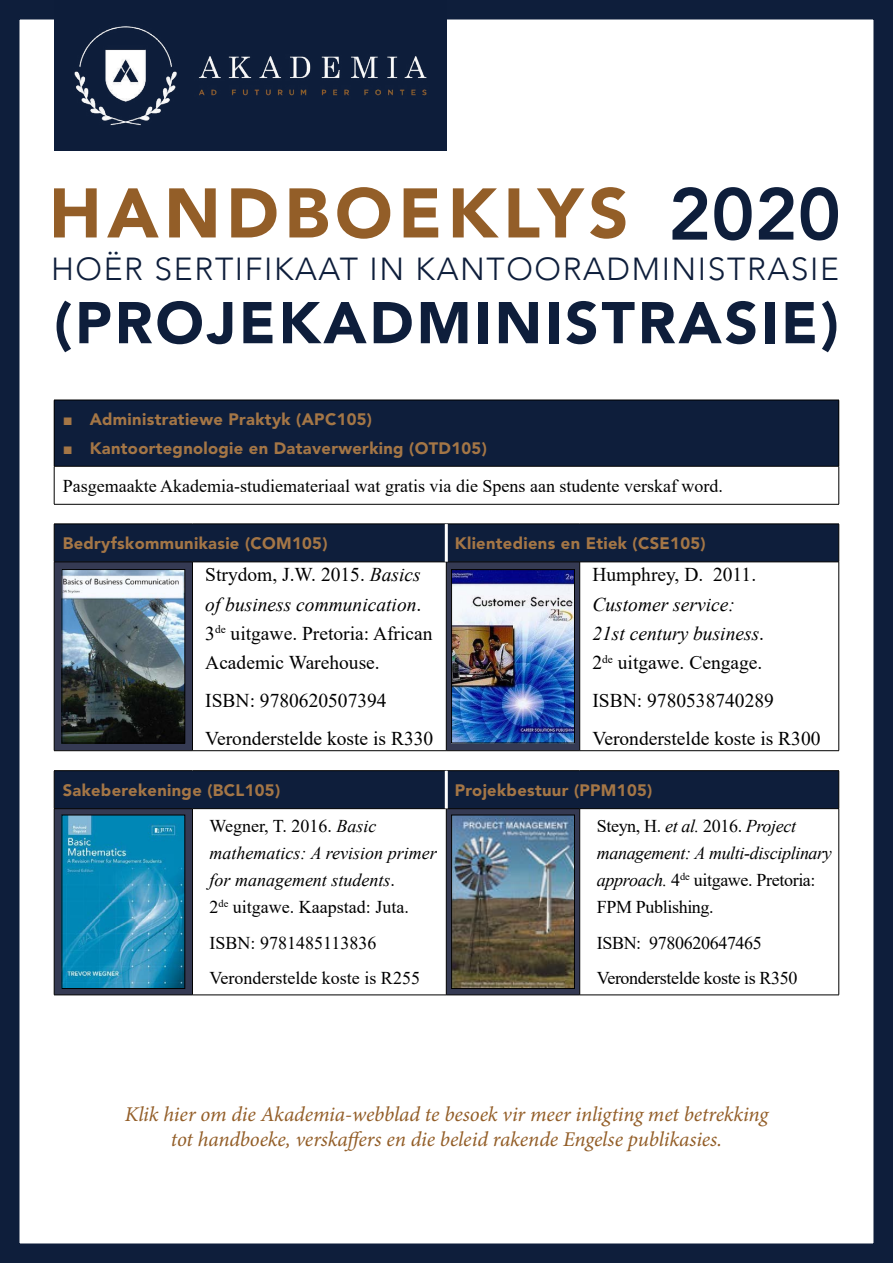
<style>
.page{position:relative;width:893px;height:1263px;background:#fff}
.page>*{position:absolute;margin:0;border:0;box-sizing:border-box;transform-origin:0 0}
.t1{font:900 58.2px "Avenir";letter-spacing:.05em;color:#0e1e3b}
.t2{font:300 31.8px "Avenir";letter-spacing:.05em;color:#0e1e3b}
.t3{font:italic 21px/25.2px "Minion Pro";letter-spacing:-.005em;color:#935e28;text-align:center}
.t4{font:19.5px/29.2px "Times New Roman";color:#000}
.t5{font:italic 19.5px/29.2px "Times New Roman";color:#000}
.t6{font:18px "Times New Roman";color:#000}
.t7{font:italic 18px/27px "Times New Roman";letter-spacing:-.02em;color:#000}
.t8{font:italic 18px/27px "Times New Roman";color:#000}
.t9{font:18px/35.5px "Times New Roman";letter-spacing:-.02em;color:#000}
.Boektitel{font:900 16.5px "Avenir LT Std";letter-spacing:.02em;color:#a47646}
.s1{font-family:"Times New Roman";font-weight:400}
.s2{font-style:italic}
.s3{font-style:normal}
</style>
<div class="page">
<div style="left:0;top:0;width:893px;height:1263px;border:20px solid #0e1e3b"></div>
<svg style="left:0;top:0;width:1px;height:1263px"></svg>
<div style="left:54px;top:400px;width:785px;height:66px;background:#0e1e3b"></div>
<hr style="left:54px;top:400px;width:1px;height:66px;background:#000">
<hr style="left:838px;top:400px;width:1px;height:66px;background:#000">
<hr style="left:54px;top:466px;width:785px;height:1px;background:#000">
<hr style="left:54px;top:466px;width:1px;height:38px;background:#000">
<hr style="left:838px;top:466px;width:1px;height:38px;background:#000">
<hr style="left:54px;top:400px;width:785px;height:1px;background:#000">
<hr style="left:54px;top:504px;width:785px;height:1px;background:#000">
<img style="left:54px;top:0;width:392px;height:150px">
<svg style="left:54px;top:187px;width:784px;height:53px"></svg>
<svg style="left:55px;top:525px;width:783px;height:283px"></svg>
<svg style="left:55px;top:563px;width:525px;height:432px"></svg>
<svg style="left:54px;top:751px;width:785px;height:19px"></svg>
<hr style="left:54px;top:524px;width:1px;height:38px;background:#000">
<hr style="left:54px;top:562px;width:138px;height:1px;background:#000">
<hr style="left:54px;top:562px;width:1px;height:188px;background:#000">
<hr style="left:192px;top:562px;width:254px;height:1px;background:#000">
<hr style="left:192px;top:562px;width:1px;height:188px;background:#000">
<hr style="left:446px;top:562px;width:134px;height:1px;background:#000">
<hr style="left:446px;top:562px;width:1px;height:188px;background:#000">
<hr style="left:580px;top:562px;width:259px;height:1px;background:#000">
<hr style="left:579px;top:562px;width:1px;height:188px;background:#000">
<hr style="left:838px;top:562px;width:1px;height:188px;background:#000">
<hr style="left:54px;top:771px;width:1px;height:37px;background:#000">
<hr style="left:54px;top:808px;width:138px;height:1px;background:#000">
<hr style="left:54px;top:809px;width:1px;height:186px;background:#000">
<hr style="left:192px;top:808px;width:254px;height:1px;background:#000">
<hr style="left:192px;top:809px;width:1px;height:186px;background:#000">
<hr style="left:446px;top:808px;width:134px;height:1px;background:#000">
<hr style="left:446px;top:809px;width:1px;height:186px;background:#000">
<hr style="left:580px;top:808px;width:259px;height:1px;background:#000">
<hr style="left:579px;top:809px;width:1px;height:186px;background:#000">
<hr style="left:838px;top:809px;width:1px;height:186px;background:#000">
<hr style="left:54px;top:524px;width:138px;height:1px;background:#000">
<hr style="left:192px;top:524px;width:254px;height:1px;background:#000">
<hr style="left:446px;top:524px;width:134px;height:1px;background:#000">
<hr style="left:580px;top:524px;width:259px;height:1px;background:#000">
<hr style="left:838px;top:524px;width:1px;height:38px;background:#000">
<hr style="left:54px;top:750px;width:138px;height:1px;background:#000">
<hr style="left:192px;top:750px;width:254px;height:1px;background:#000">
<hr style="left:446px;top:750px;width:134px;height:1px;background:#000">
<hr style="left:580px;top:750px;width:259px;height:1px;background:#000">
<hr style="left:54px;top:770px;width:138px;height:1px;background:#000">
<hr style="left:192px;top:770px;width:254px;height:1px;background:#000">
<hr style="left:446px;top:770px;width:134px;height:1px;background:#000">
<hr style="left:580px;top:770px;width:259px;height:1px;background:#000">
<hr style="left:838px;top:771px;width:1px;height:37px;background:#000">
<hr style="left:54px;top:995px;width:138px;height:1px;background:#000">
<hr style="left:192px;top:995px;width:254px;height:1px;background:#000">
<hr style="left:446px;top:995px;width:134px;height:1px;background:#000">
<hr style="left:580px;top:995px;width:259px;height:1px;background:#000">
<hr style="left:445px;top:524px;width:3px;height:38px;background:#fff">
<hr style="left:445px;top:771px;width:3px;height:37px;background:#fff">
<img style="left:63px;top:571px;width:120px;height:170px">
<div style="left:61px;top:569px;width:124px;height:174px;border:1px solid #000"></div>
<img style="left:453px;top:571px;width:120px;height:170px">
<div style="left:451px;top:569px;width:124px;height:174px;border:1px solid #000"></div>
<img style="left:63px;top:817px;width:120px;height:170px">
<div style="left:61px;top:815px;width:124px;height:174px;border:1px solid #000"></div>
<img style="left:453px;top:817px;width:120px;height:170px">
<div style="left:451px;top:815px;width:124px;height:174px;border:1px solid #000"></div>
<p class="t2" style="left:51px;top:250px;width:789px">HOËR SERTIFIKAAT IN KANTOORADMINISTRASIE</p>
<p class="t1" style="left:54px;top:273px;width:786px">(PROJEKADMINISTRASIE)</p>
<p class="Boektitel" style="left:63px;top:409px;width:311px"><span class="s1">■</span> Administratiewe Praktyk (APC105)</p>
<p class="Boektitel" style="left:63px;top:438px;width:426px"><span class="s1">■</span> Kantoortegnologie en Dataverwerking (OTD105)</p>
<p class="t6" style="left:63px;top:473px;width:662px">Pasgemaakte Akademia-studiemateriaal wat gratis via die Spens aan studente verskaf word.</p>
<p class="Boektitel" style="left:63px;top:533px;width:266px">Bedryfskommunikasie (COM105)</p>
<p class="Boektitel" style="left:455px;top:533px;width:252px">Klientediens en Etiek (CSE105)</p>
<p class="t4" style="left:205px;top:560px;width:229px">Strydom, J.W. 2015. <span class="s2">Basics of business communication</span>.<br>3<sup>de</sup> uitgawe. Pretoria: African<br>Academic Warehouse.</p>
<p class="t4" style="left:205px;top:685px;width:183px">ISBN: 9780620507394</p>
<p class="t4" style="left:205px;top:723px;width:230px">Veronderstelde koste is R330</p>
<p class="t5" style="left:592px;top:560px;width:173px"><span class="s3">Humphrey, D. 2011.<br></span>Customer service:<br>21st century business<span class="s3">.<br>2</span><sup>de</sup> <span class="s3">uitgawe. Cengage.</span></p>
<p class="t4" style="left:592px;top:685px;width:183px">ISBN: 9780538740289</p>
<p class="t4" style="left:592px;top:723px;width:230px">Veronderstelde koste is R300</p>
<p class="Boektitel" style="left:63px;top:780px;width:219px">Sakeberekeninge (BCL105)</p>
<p class="Boektitel" style="left:455px;top:780px;width:199px">Projekbestuur (PPM105)</p>
<p class="t8" style="left:209px;top:812px;width:229px"><span class="s3">Wegner, T. 2016.</span> Basic mathematics: A revision primer for management students<span class="s3">.<br>2</span><sup>de</sup> <span class="s3">uitgawe. Kaapstad: Juta.</span></p>
<p class="t6" style="left:209px;top:930px;width:168px">ISBN: 9781485113836</p>
<p class="t6" style="left:209px;top:965px;width:212px">Veronderstelde koste is R255</p>
<p class="t7" style="left:597px;top:812px;width:237px"><span class="s3">Steyn, H.</span> et al. <span class="s3">2016.</span> Project management: A multi-disciplinary approach. <span class="s3">4</span><sup>de</sup> <span class="s3">uitgawe. Pretoria:<br>FPM Publishing.</span></p>
<p class="t9" style="left:597px;top:924px;width:202px">ISBN: 9780620647465<br>Veronderstelde koste is R350</p>
<p class="t3" style="left:125px;top:1101px;width:645px">Klik hier om die Akademia-webblad te besoek vir meer inligting met betrekking tot handboeke, verskaffers en die beleid rakende Engelse publikasies.</p>
</div>
